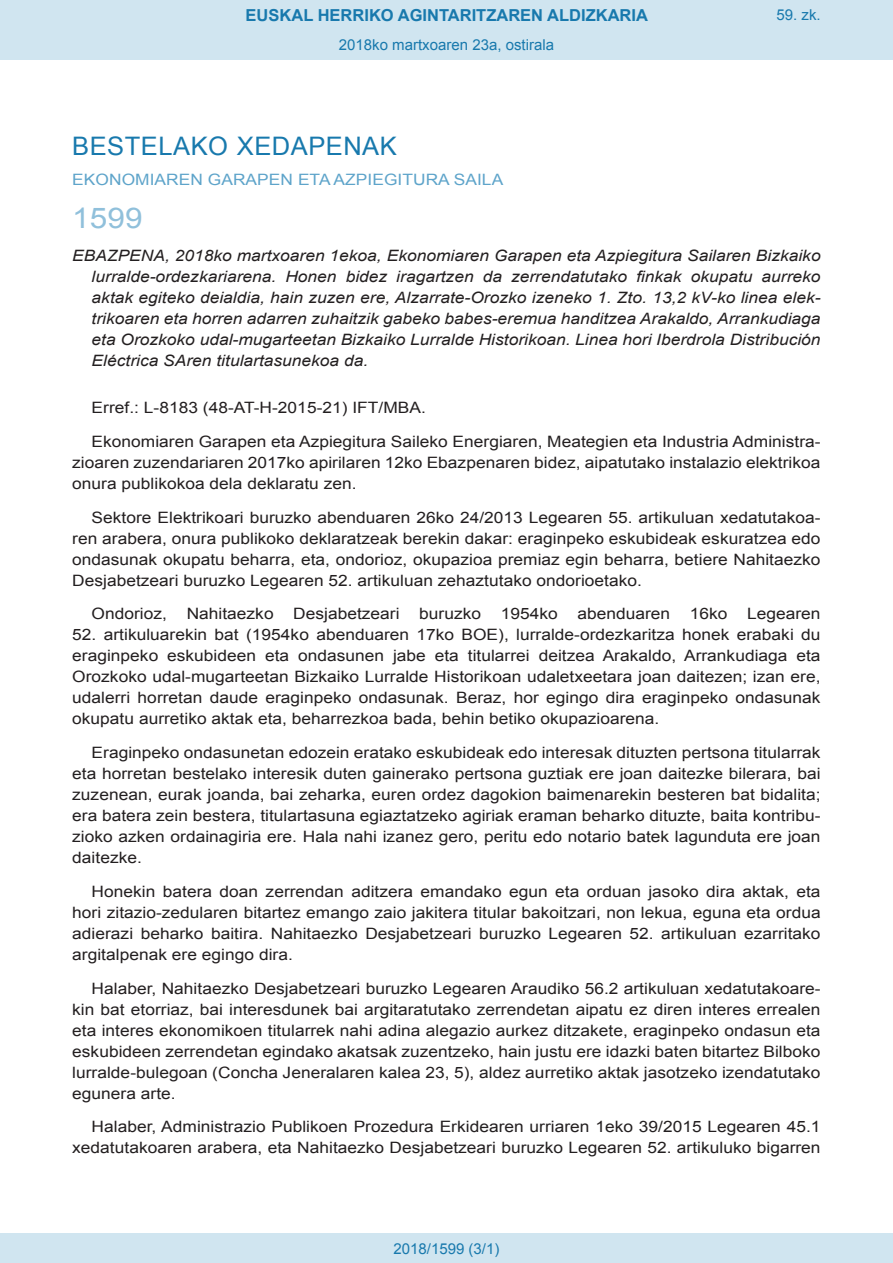
<style>
.page{position:relative;width:893px;height:1263px;background:#fff}
.page>*{position:absolute;margin:0;border:0;box-sizing:border-box;transform-origin:0 0}
.BOPVOrden{font:28.5px "Arial";color:#90c0db;scale:1.11 1}
.BOPVSeccion{font:25.5px "Arial";letter-spacing:.02em;color:#1879ad}
.t1{font:700 16.5px "Arial";color:#1879ad}
.BOPVDetalle{font:15.6px/21px "Arial";color:#231f20;text-align:justify;scale:1.11 1}
.BOPVTitulo{font:italic 15.6px/21px "Arial";color:#231f20;text-align:justify;scale:1.11 1}
.BOPVOrganismo{font:15.6px "Arial";letter-spacing:.005em;color:#5ea4ca;scale:1.11 1}
.Paginacion_Centro{font:15px "Arial";color:#1879ad}
</style>
<div class="page">
<div style="left:0;top:0;width:893px;height:60px;background:#d0e5f0"></div>
<div style="left:0;top:1233px;width:893px;height:30px;background:#d0e5f0"></div>
<p class="t1" style="left:246px;top:4px;width:404px">EUSKAL HERRIKO AGINTARITZAREN ALDIZKARIA</p>
<p class="Paginacion_Centro" style="left:339px;top:35px;width:217px">2018ko martxoaren 23a, ostirala</p>
<p class="Paginacion_Centro" style="left:776px;top:5px;width:46px">59. zk.</p>
<p class="BOPVSeccion" style="left:72px;top:129px;width:326px">BESTELAKO XEDAPENAK</p>
<p class="BOPVOrganismo" style="left:72px;top:169px;width:390px">EKONOMIAREN GARAPEN ETA AZPIEGITURA SAILA</p>
<p class="BOPVOrden" style="left:72px;top:199px;width:65px">1599</p>
<p class="BOPVTitulo" style="left:92px;top:246px;width:658px;text-indent:-19px">EBAZPENA, 2018ko martxoaren 1ekoa, Ekonomiaren Garapen eta Azpiegitura Sailaren Bizkaiko lurralde-ordezkariarena. Honen bidez iragartzen da zerrendatutako finkak okupatu aurreko aktak egiteko deialdia, hain zuzen ere, Alzarrate-Orozko izeneko 1. Zto. 13,2 kV-ko linea elek&shy;trikoaren eta horren adarren zuhaitzik gabeko babes-eremua handitzea Arakaldo, Arrankudiaga eta Orozkoko udal-mugarteetan Bizkaiko Lurralde Historikoan. Linea hori Iberdrola Distribución Eléctrica SAren titulartasunekoa da.</p>
<p class="BOPVDetalle" style="left:92px;top:397px;width:303px">Erref.: L-8183 (48-AT-H-2015-21) IFT/MBA.</p>
<p class="BOPVDetalle" style="left:72px;top:431px;width:676px;text-indent:19px">Ekonomiaren Garapen eta Azpiegitura Saileko Energiaren, Meategien eta Industria Administra&shy;zioaren zuzendariaren 2017ko apirilaren 12ko Ebazpenaren bidez, aipatutako instalazio elektrikoa onura publikokoa dela deklaratu zen.</p>
<p class="BOPVDetalle" style="left:72px;top:507px;width:676px;text-indent:19px">Sektore Elektrikoari buruzko abenduaren 26ko 24/2013 Legearen 55. artikuluan xedatutakoa&shy;ren arabera, onura publikoko deklaratzeak berekin dakar: eraginpeko eskubideak eskuratzea edo ondasunak okupatu beharra, eta, ondorioz, okupazioa premiaz egin beharra, betiere Nahitaezko Desjabetzeari buruzko Legearen 52. artikuluan zehaztutako ondorioetako.</p>
<p class="BOPVDetalle" style="left:92px;top:603px;width:69px">Ondorioz,</p>
<p class="BOPVDetalle" style="left:187px;top:603px;width:80px">Nahitaezko</p>
<p class="BOPVDetalle" style="left:293px;top:603px;width:97px">Desjabetzeari</p>
<p class="BOPVDetalle" style="left:419px;top:603px;width:57px">buruzko</p>
<p class="BOPVDetalle" style="left:501px;top:603px;width:53px">1954ko</p>
<p class="BOPVDetalle" style="left:577px;top:603px;width:85px">abenduaren</p>
<p class="BOPVDetalle" style="left:690px;top:603px;width:35px">16ko</p>
<p class="BOPVDetalle" style="left:747px;top:603px;width:68px">Legearen</p>
<p class="BOPVDetalle" style="left:72px;top:624px;width:676px">52. artikuluarekin bat (1954ko abenduaren 17ko BOE), lurralde-ordezkaritza honek erabaki du eraginpeko eskubideen eta ondasunen jabe eta titularrei deitzea Arakaldo, Arrankudiaga eta Orozkoko udal-mugarteetan Bizkaiko Lurralde Historikoan udaletxeetara joan daitezen; izan ere, udalerri horretan daude eraginpeko ondasunak. Beraz, hor egingo dira eraginpeko ondasunak okupatu aurretiko aktak eta, beharrezkoa bada, behin betiko okupazioarena.</p>
<p class="BOPVDetalle" style="left:72px;top:742px;width:676px;text-indent:19px">Eraginpeko ondasunetan edozein eratako eskubideak edo interesak dituzten pertsona titularrak eta horretan bestelako interesik duten gainerako pertsona guztiak ere joan daitezke bilerara, bai zuzenean, eurak joanda, bai zeharka, euren ordez dagokion baimenarekin besteren bat bidalita; era batera zein bestera, titulartasuna egiaztatzeko agiriak eraman beharko dituzte, baita kontribu&shy;zioko azken ordainagiria ere. Hala nahi izanez gero, peritu edo notario batek lagunduta ere joan daitezke.</p>
<p class="BOPVDetalle" style="left:72px;top:881px;width:676px;text-indent:19px">Honekin batera doan zerrendan aditzera emandako egun eta orduan jasoko dira aktak, eta hori zitazio-zedularen bitartez emango zaio jakitera titular bakoitzari, non lekua, eguna eta ordua adierazi beharko baitira. Nahitaezko Desjabetzeari buruzko Legearen 52. artikuluan ezarritako argitalpenak ere egingo dira.</p>
<p class="BOPVDetalle" style="left:72px;top:978px;width:676px;text-indent:19px">Halaber, Nahitaezko Desjabetzeari buruzko Legearen Araudiko 56.2 artikuluan xedatutakoare&shy;kin bat etorriaz, bai interesdunek bai argitaratutako zerrendetan aipatu ez diren interes errealen eta interes ekonomikoen titularrek nahi adina alegazio aurkez ditzakete, eraginpeko ondasun eta eskubideen zerrendetan egindako akatsak zuzentzeko, hain justu ere idazki baten bitartez Bilboko lurralde-bulegoan (Concha Jeneralaren kalea 23, 5), aldez aurretiko aktak jasotzeko izendatutako egunera arte.</p>
<p class="BOPVDetalle" style="left:72px;top:1116px;width:676px;text-align:right">Halaber, Administrazio Publikoen Prozedura Erkidearen urriaren 1eko 39/2015 Legearen 45.1 xedatutakoaren arabera, eta Nahitaezko Desjabetzeari buruzko Legearen 52. artikuluko bigarren</p>
<p class="Paginacion_Centro" style="left:393px;top:1238px;width:107px">2018/1599 (3/1)</p>
</div>
